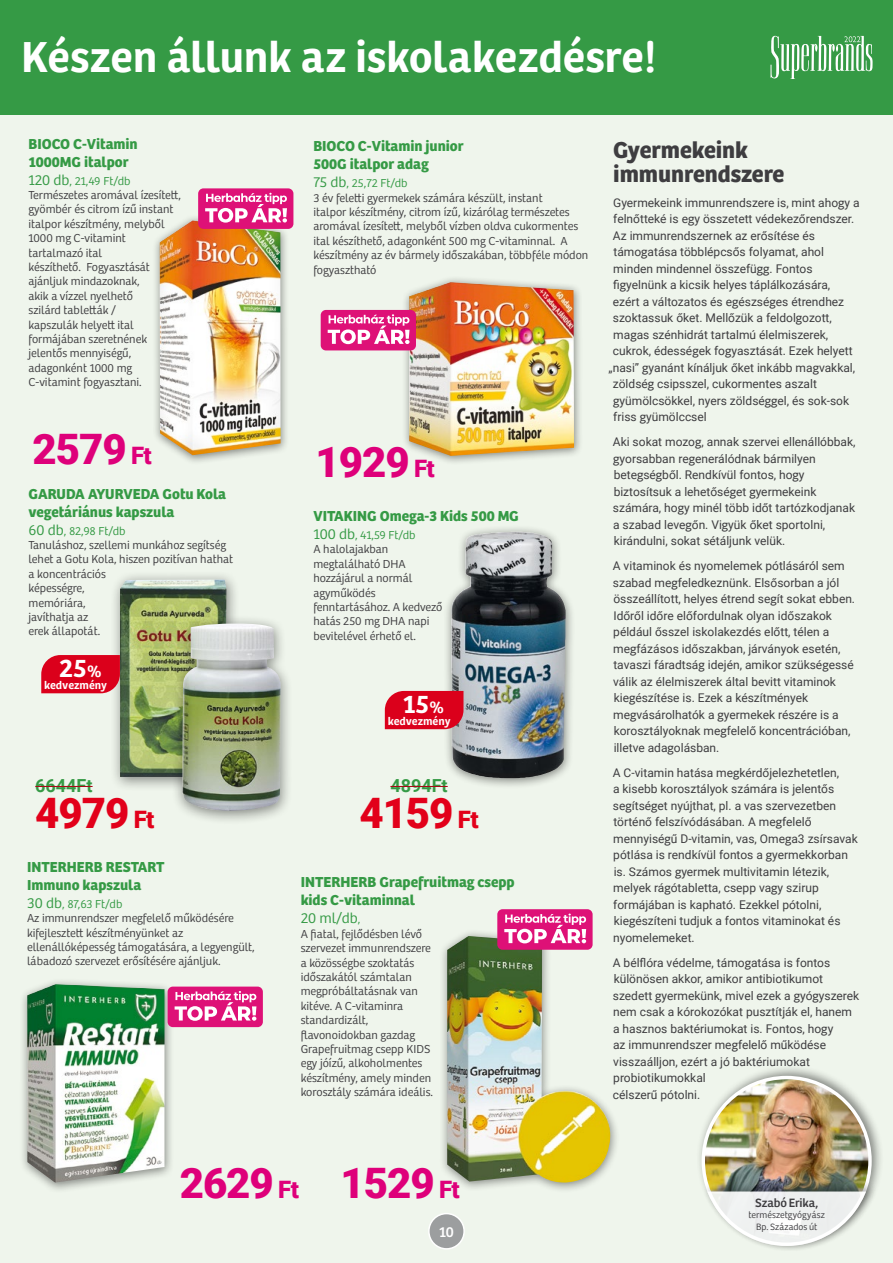
<style>
.page{position:relative;width:893px;height:1263px;background:#eff5ec}
.page>*{position:absolute;margin:0;border:0;box-sizing:border-box;transform-origin:0 0}
.t1{font:600 45px "Bree";letter-spacing:-.005em;color:#fff}
.t2{font:900 42px "Roboto";letter-spacing:-.025em;color:#de007a}
.t3{font:900 42px "Roboto";letter-spacing:-.025em;color:#e2001a}
.t4{font:600 26.55px "Bree";color:#fff}
.t5{font:700 24px/24px "Bree";color:#3e3d40}
.t6{font:700 18px "Roboto";color:#359a45}
.t7{font:700 15px/18px "Bree";color:#359a45}
.t8{font:15px "Bree";color:#fff}
.t9{font:12.6px "Bree";letter-spacing:-.01em;color:#3e3d40}
.t10{font:12px/16.5px "Roboto";color:#3e3d40}
.t11{font:300 12px/14.4px "Bree";color:#3e3d40}
.t12{font:600 11.7px "Bree";color:#fff}
.t13{font:300 9.6px/11.4px "Bree";letter-spacing:.005em;color:#3e3d40;text-align:center}
.s1{font-size:15px;color:#359a45}
.s2{color:#359a45}
.s3{font-size:24px}
.s4{font-size:17.7px}
.s5{font-weight:300}
.s6{font-weight:300;font-size:12px}
</style>
<div class="page">
<hr style="left:892px;top:0;width:1px;height:1263px;background:#fef4eb">
<div style="left:152px;top:214px;width:138px;height:251px;background:#000;opacity:.45"></div>
<img style="left:160px;top:220px;width:121px;height:235px">
<div style="left:109px;top:570px;width:131px;height:221px;background:#000;opacity:.45"></div>
<img style="left:120px;top:579px;width:107px;height:198px">
<div style="left:402px;top:276px;width:181px;height:189px;background:#000;opacity:.45"></div>
<img style="left:409px;top:282px;width:165px;height:174px">
<div style="left:443px;top:524px;width:133px;height:265px;background:#000;opacity:.45"></div>
<img style="left:451px;top:532px;width:98px;height:247px">
<div style="left:439px;top:929px;width:181px;height:264px;background:#000;opacity:.45"></div>
<img style="left:447px;top:936px;width:163px;height:247px">
<div style="left:19px;top:977px;width:156px;height:216px;background:#000;opacity:.45"></div>
<img style="left:27px;top:984px;width:137px;height:198px">
<div style="left:171px;top:614px;width:122px;height:211px;background:#000;opacity:.45"></div>
<img style="left:182px;top:623px;width:99px;height:188px">
<div style="left:198px;top:188px;width:95px;height:41px;background:#de1177;border-radius:5px"></div>
<svg style="left:205px;top:193px;width:82px;height:30px"></svg>
<div style="left:321px;top:310px;width:95px;height:40px;background:#de1177;border-radius:5px"></div>
<svg style="left:328px;top:314px;width:82px;height:30px"></svg>
<div style="left:497px;top:909px;width:96px;height:41px;background:#de1177;border-radius:5px"></div>
<svg style="left:504px;top:913px;width:82px;height:30px"></svg>
<div style="left:168px;top:986px;width:95px;height:41px;background:#de1177;border-radius:5px"></div>
<svg style="left:175px;top:991px;width:81px;height:30px"></svg>
<hr style="left:35px;top:786px;width:58px;height:1px;background:#aa0a17">
<svg style="left:41px;top:655px;width:79px;height:38px;background:#db0d26"></svg>
<hr style="left:390px;top:786px;width:58px;height:1px;background:#aa0a17">
<div style="left:385px;top:691px;width:78px;height:38px;background:#db001b"></div>
<div style="left:696px;top:1064px;width:188px;height:188px;background:#000;opacity:.45"></div>
<img style="left:703px;top:1077px;width:167px;height:167px;border-radius:83px">
<div style="left:703px;top:1179px;width:174px;height:73px;background:#000;opacity:.45"></div>
<svg style="left:705px;top:1189px;width:164px;height:59px"></svg>
<div style="left:0;top:0;width:893px;height:115px;background:#359a45"></div>
<div style="left:429px;top:1213px;width:35px;height:36px;background:#9c9e9f;border-radius:50%"></div>
<div style="left:428px;top:1213px;width:37px;height:36px;border:2px solid #fff;border-radius:50%"></div>
<svg style="left:770px;top:36px;width:103px;height:43px"></svg>
<h1 class="t1" style="left:21px;top:31px;width:637px">Készen állunk az iskolakezdésre!</h1>
<p class="t7" style="left:28px;top:135px;width:111px">BIOCO C-Vitamin<br>1000MG italpor</p>
<p class="t11" style="left:28px;top:174px;width:154px"><span class="s1">120 db</span><span class="s2">, 21,49 Ft/db<br></span>Természetes aromával ízesített, gyömbér és citrom ízű instant italpor készítmény, melyből<br>1000 mg C-vitamint tartalmazó ital<br>készíthető. Fogyasztását ajánljuk mindazoknak,<br>akik a vízzel nyelhető<br>szilárd tabletták /<br>kapszulák helyett ital formájában szeretnének jelentős mennyiségű, adagonként 1000 mg<br>C-vitamint fogyasztani.</p>
<h2 class="t2" style="left:33px;top:420px;width:121px">2579 <span class="s3">Ft</span></h2>
<p class="t7" style="left:28px;top:485px;width:199px">GARUDA AYURVEDA Gotu Kola vegetáriánus kapszula</p>
<p class="t11" style="left:28px;top:524px;width:206px"><span class="s1">60 db</span><span class="s2">, 82,98 Ft/db<br></span>Tanuláshoz, szellemi munkához segítség lehet a Gotu Kola, hiszen pozitívan hathat a koncentrációs<br>képességre,<br>memóriára,<br>javíthatja az<br>erek állapotát.</p>
<h3 class="t4" style="left:59px;top:652px;width:44px">25<span class="s4">%</span></h3>
<p class="t12" style="left:44px;top:678px;width:64px">kedvezmény</p>
<h3 class="t6" style="left:35px;top:773px;width:59px">6644Ft</h3>
<h2 class="t3" style="left:35px;top:784px;width:121px">4979 <span class="s3">Ft</span></h2>
<p class="t7" style="left:27px;top:858px;width:139px">INTERHERB RESTART<br>Immuno kapszula</p>
<p class="t11" style="left:27px;top:897px;width:229px"><span class="s1">30 db</span><span class="s2">, 87,63 Ft/db<br></span>Az immunrendszer megfelelő működésére kifejlesztett készítményünket az ellenállóképesség támogatására, a legyengült, lábadozó szervezet erősítésére ajánljuk.</p>
<p class="t7" style="left:313px;top:137px;width:152px">BIOCO C-Vitamin junior<br>500G italpor adag</p>
<p class="t11" style="left:313px;top:176px;width:276px"><span class="s1">75 db</span><span class="s2">, 25,72 Ft/db<br></span>3 év feletti gyermekek számára készült, instant<br>italpor készítmény, citrom ízű, kizárólag természetes aromával ízesített, melyből vízben oldva cukormentes ital készíthető, adagonként 500 mg C-vitaminnal. A készítmény az év bármely időszakában, többféle módon fogyasztható</p>
<h2 class="t2" style="left:315px;top:433px;width:121px">1929 <span class="s3">Ft</span></h2>
<p class="t7" style="left:313px;top:507px;width:207px">VITAKING Omega-3 Kids 500 MG</p>
<p class="t11" style="left:313px;top:528px;width:130px"><span class="s1">100 db</span><span class="s2">, 41,59 Ft/db<br></span>A halolajakban megtalálható DHA hozzájárul a normál agyműködés fenntartásához. A kedvező hatás 250 mg DHA napi bevitelével érhető el.</p>
<h3 class="t4" style="left:403px;top:688px;width:43px">15<span class="s4">%</span></h3>
<p class="t12" style="left:388px;top:714px;width:64px">kedvezmény</p>
<h3 class="t6" style="left:390px;top:773px;width:59px">4894Ft</h3>
<h2 class="t3" style="left:359px;top:784px;width:121px">4159 <span class="s3">Ft</span></h2>
<p class="t7" style="left:301px;top:873px;width:215px">INTERHERB Grapefruitmag csepp kids C-vitaminnal<br><span class="s5">20 ml/db</span><span class="s6">,</span></p>
<p class="t11" style="left:301px;top:927px;width:134px">A fiatal, fejlődésben lévő szervezet immunrendszere a közösségbe szoktatás időszakától számtalan megpróbáltatásnak van kitéve. A C-vitaminra standardizált, flavonoidokban gazdag<br>Grapefruitmag csepp KIDS egy jóízű, alkoholmentes készítmény, amely minden korosztály számára ideális.</p>
<h3 class="t5" style="left:613px;top:138px;width:173px">Gyermekeink immunrendszere</h3>
<p class="t10" style="left:613px;top:194px;width:248px">Gyermekeink immunrendszere is, mint ahogy a</p>
<p class="t10" style="left:613px;top:210px;width:243px">felnőtteké is egy összetett védekezőrendszer.</p>
<p class="t10" style="left:613px;top:227px;width:204px">Az immunrendszernek az erősítése és</p>
<p class="t10" style="left:613px;top:243px;width:212px">támogatása többlépcsős folyamat, ahol</p>
<p class="t10" style="left:613px;top:260px;width:201px">minden mindennel összefügg. Fontos</p>
<p class="t10" style="left:613px;top:276px;width:218px">figyelnünk a kicsik helyes táplálkozására,</p>
<p class="t10" style="left:613px;top:293px;width:233px">ezért a változatos és egészséges étrendhez</p>
<p class="t10" style="left:613px;top:309px;width:220px">szoktassuk őket. Mellőzük a feldolgozott,</p>
<p class="t10" style="left:613px;top:326px;width:216px">magas szénhidrát tartalmú élelmiszerek,</p>
<p class="t10" style="left:613px;top:342px;width:241px">cukrok, édességek fogyasztását. Ezek helyett</p>
<p class="t10" style="left:609px;top:359px;width:248px">„nasi” gyanánt kínáljuk őket inkább magvakkal,</p>
<p class="t10" style="left:613px;top:375px;width:206px">zöldség csipsszel, cukormentes aszalt</p>
<p class="t10" style="left:613px;top:392px;width:237px">gyümölcsökkel, nyers zöldséggel, és sok-sok</p>
<p class="t10" style="left:613px;top:408px;width:95px">friss gyümölccsel</p>
<p class="t10" style="left:613px;top:433px;width:244px">Aki sokat mozog, annak szervei ellenállóbbak, gyorsabban regenerálódnak bármilyen betegségből. Rendkívül fontos, hogy biztosítsuk a lehetőséget gyermekeink számára, hogy minél több időt tartózkodjanak a szabad levegőn. Vigyük őket sportolni, kirándulni, sokat sétáljunk velük.</p>
<p class="t10" style="left:613px;top:557px;width:244px">A vitaminok és nyomelemek pótlásáról sem szabad megfeledkeznünk. Elsősorban a jól összeállított, helyes étrend segít sokat ebben.<br>Időről időre előfordulnak olyan időszakok például ősszel iskolakezdés előtt, télen a megfázásos időszakban, járványok esetén, tavaszi fáradtság idején, amikor szükségessé válik az élelmiszerek által bevitt vitaminok kiegészítése is. Ezek a készítmények megvásárolhatók a gyermekek részére is a korosztályoknak megfelelő koncentrációban, illetve adagolásban.</p>
<p class="t10" style="left:613px;top:764px;width:246px">A C-vitamin hatása megkérdőjelezhetetlen,<br>a kisebb korosztályok számára is jelentős segítséget nyújthat, pl. a vas szervezetben történő felszívódásában. A megfelelő mennyiségű D-vitamin, vas, Omega3 zsírsavak pótlása is rendkívül fontos a gyermekkorban is. Számos gyermek multivitamin létezik, melyek rágótabletta, csepp vagy szirup formájában is kapható. Ezekkel pótolni, kiegészíteni tudjuk a fontos vitaminokat és nyomelemeket.</p>
<p class="t10" style="left:613px;top:954px;width:248px">A bélflóra védelme, támogatása is fontos különösen akkor, amikor antibiotikumot szedett gyermekünk, mivel ezek a gyógyszerek nem csak a kórokozókat pusztítják el, hanem a hasznos baktériumokat is. Fontos, hogy<br>az immunrendszer megfelelő működése visszaálljon, ezért a jó baktériumokat probiotikumokkal<br>célszerű pótolni.</p>
<h2 class="t2" style="left:180px;top:1154px;width:282px">2629 <span class="s3">Ft</span> 1529 <span class="s3">Ft</span></h2>
<p class="t8" style="left:439px;top:1223px;width:16px">10</p>
<p class="t9" style="left:755px;top:1195px;width:65px">Szabó Erika,</p>
<p class="t13" style="left:748px;top:1210px;width:78px">természetgyógyász<br>Bp. Százados út</p>
</div>
